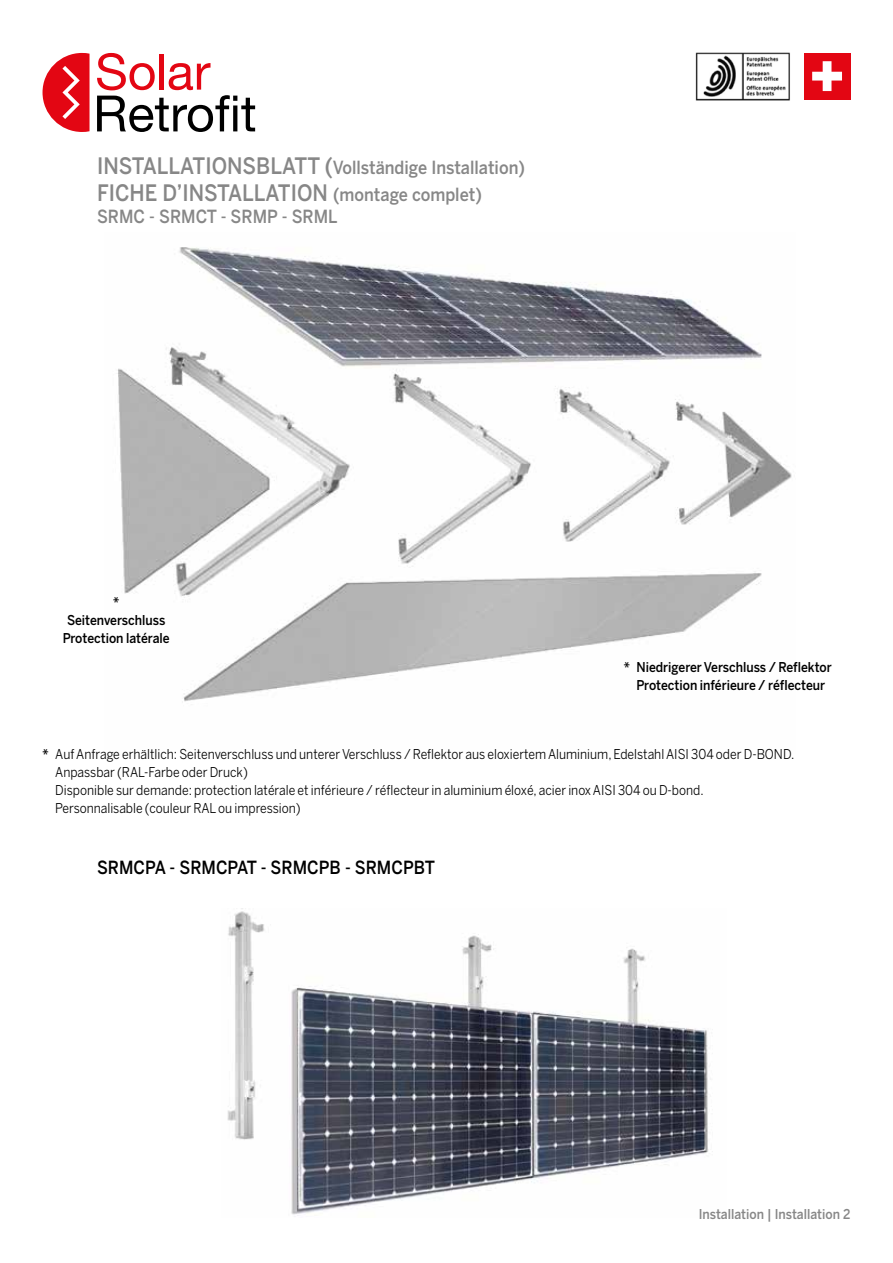
<style>
.page{position:relative;width:893px;height:1263px;background:#fff}
.page>*{position:absolute;margin:0;border:0;box-sizing:border-box;transform-origin:0 0}
.t1{font:500 22.5px "Benton Sans";color:#878787;scale:.9 1}
.t2{font:500 18px "Benton Sans";color:#878787;scale:.9 1}
.t3{font:500 18px "Benton Sans";color:#000;scale:.9 1}
.t4{font:13.5px/18px "Benton Sans";color:#000;scale:.9 1}
.t5{font:500 13.5px/18px "Benton Sans";color:#000;text-align:center;scale:.9 1}
.t6{font:500 13.5px "Benton Sans";color:#878787;scale:.9 1}
.s1{font-size:22.5px}
.s2{font-size:18px}
.s3{font-weight:500}
</style>
<div class="page">
<img style="left:227px;top:911px;width:486px;height:305px">
<svg style="left:97px;top:53px;width:158px;height:79px"></svg>
<svg style="left:43px;top:53px;width:47px;height:79px"></svg>
<div style="left:804px;top:53px;width:46px;height:46px;background:#e30613"></div>
<svg style="left:812px;top:61px;width:30px;height:30px"></svg>
<img style="left:695px;top:52px;width:95px;height:49px">
<img style="left:118px;top:247px;width:674px;height:455px">
<h2 class="t2" style="left:97px;top:157px;width:477px"><span class="s1">INSTALLATIONSBLATT (</span>Vollständige Installation)</h2>
<h1 class="t1" style="left:97px;top:179px;width:429px">FICHE D’INSTALLATION <span class="s2">(montage complet)</span></h1>
<h2 class="t2" style="left:97px;top:205px;width:269px">SRMC - SRMCT - SRMP - SRML</h2>
<p class="t5" style="left:63px;top:593px;width:120px">*<br>Seitenverschluss<br>Protection latérale</p>
<p class="t5" style="left:624px;top:658px;width:233px">* Niedrigerer Verschluss / Reflektor<br>Protection inférieure / réflecteur</p>
<p class="t4" style="left:55px;top:744px;width:823px;text-indent:-13px"><span class="s3">*</span> Auf Anfrage erhältlich: Seitenverschluss und unterer Verschluss / Reflektor aus eloxiertem Aluminium, Edelstahl AISI 304 oder D-BOND.<br>Anpassbar (RAL-Farbe oder Druck)<br>Disponible sur demande: protection latérale et inférieure / réflecteur in aluminium éloxé, acier inox AISI 304 ou D-bond.<br>Personnalisable (couleur RAL ou impression)</p>
<h2 class="t3" style="left:97px;top:856px;width:377px">SRMCPA - SRMCPAT - SRMCPB - SRMCPBT</h2>
<p class="t6" style="left:699px;top:1206px;width:170px">Installation | Installation 2</p>
</div>
